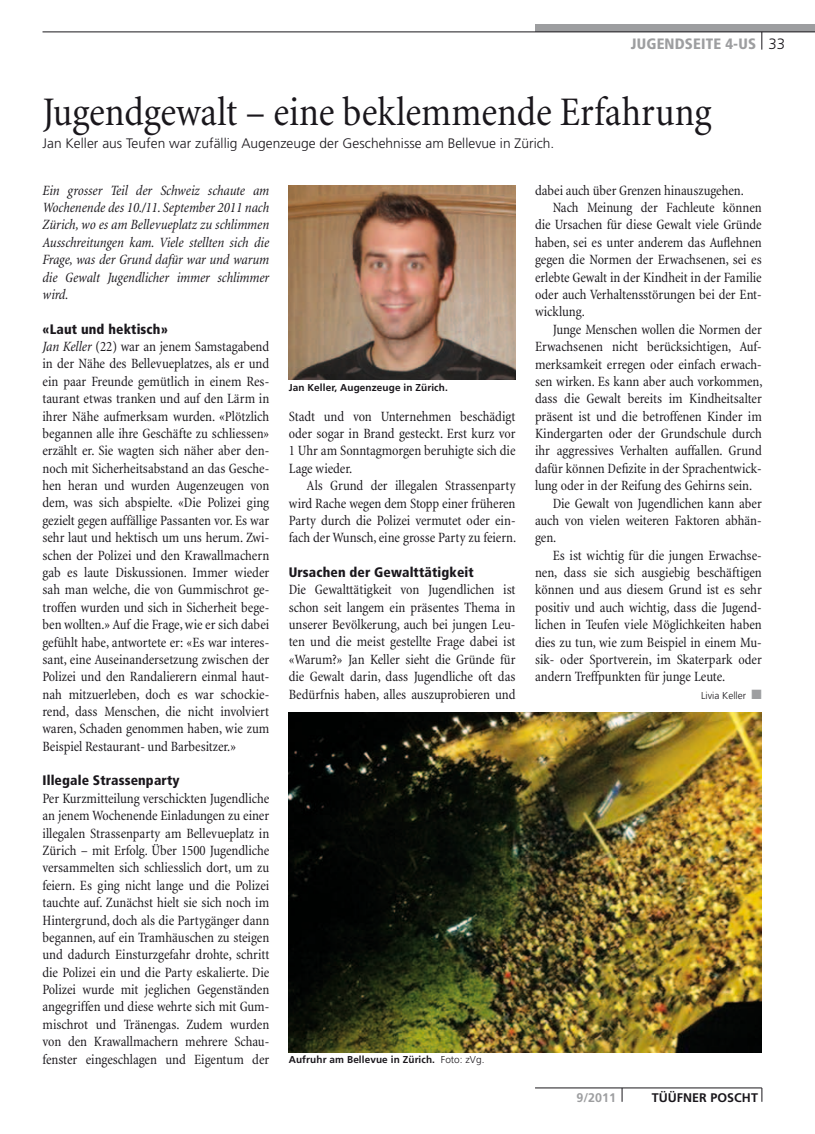
<style>
.page{position:relative;width:815px;height:1134px;background:#fff}
.page>*{position:absolute;margin:0;border:0;box-sizing:border-box;transform-origin:0 0}
.t1{font:condensed 41.25px "Minion";color:#1a171c}
.t2{font:900 condensed 15px "Frutiger";letter-spacing:.01em;color:#9d9ea0}
.t3{font:condensed 14.38px/17.4px "Minion";letter-spacing:-.005em;color:#1a171c;text-align:justify}
.t4{font:italic condensed 14.38px/17.4px "Minion";letter-spacing:-.005em;color:#1a171c;text-align:justify}
.t5{font:300 13.75px "Frutiger";color:#1a171c}
.t6{font:900 condensed 13.75px "Frutiger";letter-spacing:.01em;color:#1a171c}
.t7{font:700 12.5px "Frutiger";letter-spacing:.005em;color:#1a171c}
.t8{font:700 12.5px "Frutiger";color:#9d9ea0}
.t9{font:700 10px "Frutiger";letter-spacing:.01em;color:#1a171c}
.t10{font:300 10px "Frutiger";color:#1a171c}
.s1{font-weight:300;font-stretch:normal;color:#1a171c}
.s2{font-style:italic}
.s3{font-weight:300}
.s4{color:#9d9ea0}
</style>
<div class="page">
<div style="left:535px;top:25px;width:280px;height:7px;background:#9d9ea0"></div>
<hr style="left:43px;top:32px;width:772px;height:1px;background:#1a171c">
<svg style="left:762px;top:32px;width:1px;height:18px"></svg>
<hr style="left:535px;top:1088px;width:227px;height:1px;background:#1a171c">
<svg style="left:762px;top:1088px;width:1px;height:14px"></svg>
<svg style="left:622px;top:1088px;width:1px;height:14px"></svg>
<img style="left:289px;top:713px;width:473px;height:339px">
<img style="left:289px;top:185px;width:227px;height:194px">
<p class="t2" style="left:631px;top:35px;width:156px">JUGENDSEITE 4-US <span class="s1">33</span></p>
<h1 class="t1" style="left:43px;top:90px;width:670px">Jugendgewalt – eine beklemmende Erfahrung</h1>
<p class="t5" style="left:43px;top:136px;width:513px">Jan Keller aus Teufen war zufällig Augenzeuge der Geschehnisse am Bellevue in Zürich.</p>
<p class="t4" style="left:43px;top:182px;width:228px">Ein grosser Teil der Schweiz schaute am Wochenende des 10./11. September 2011 nach Zürich, wo es am Bellevueplatz zu schlimmen Ausschreitungen kam. Viele stellten sich die Frage, was der Grund dafür war und warum die Gewalt Jugendlicher immer schlimmer wird.</p>
<p class="t6" style="left:43px;top:321px;width:127px">«Laut und hektisch»</p>
<p class="t3" style="left:43px;top:338px;width:228px"><span class="s2">Jan Keller</span> (22) war an jenem Samstagabend in der Nähe des Bellevueplatzes, als er und ein paar Freunde gemütlich in einem Res&shy;taurant etwas tranken und auf den Lärm in ihrer Nähe aufmerksam wurden. «Plötzlich begannen alle ihre Geschäfte zu schliessen» erzählt er. Sie wagten sich näher aber den&shy;noch mit Sicherheitsabstand an das Gesche&shy;hen heran und wurden Augenzeugen von dem, was sich abspielte. «Die Polizei ging gezielt gegen auffällige Passanten vor. Es war sehr laut und hektisch um uns herum. Zwi&shy;schen der Polizei und den Krawallmachern gab es laute Diskussionen. Immer wieder sah man welche, die von Gummischrot ge&shy;troffen wurden und sich in Sicherheit bege&shy;ben wollten.» Auf die Frage, wie er sich dabei gefühlt habe, antwortete er: «Es war interes&shy;sant, eine Auseinandersetzung zwischen der Polizei und den Randalierern einmal haut&shy;nah mitzuerleben, doch es war schockie&shy;rend, dass Menschen, die nicht involviert waren, Schaden genommen haben, wie zum Beispiel Restaurant- und Barbesitzer.»</p>
<p class="t6" style="left:43px;top:772px;width:139px">Illegale Strassenparty</p>
<p class="t3" style="left:43px;top:790px;width:228px">Per Kurzmitteilung verschickten Jugendliche an jenem Wochenende Einladungen zu einer illegalen Strassenparty am Bellevueplatz in Zürich – mit Erfolg. Über 1500 Jugendliche versammelten sich schliesslich dort, um zu feiern. Es ging nicht lange und die Polizei tauchte auf. Zunächst hielt sie sich noch im Hintergrund, doch als die Partygänger dann begannen, auf ein Tramhäuschen zu steigen und dadurch Einsturzgefahr drohte, schritt die Polizei ein und die Party eskalierte. Die Polizei wurde mit jeglichen Gegenständen angegriffen und diese wehrte sich mit Gum&shy;mischrot und Tränengas. Zudem wurden von den Krawallmachern mehrere Schau&shy;fenster eingeschlagen und Eigentum der</p>
<p class="t9" style="left:289px;top:381px;width:160px">Jan Keller, Augenzeuge in Zürich.</p>
<p class="t3" style="left:289px;top:408px;width:228px">Stadt und von Unternehmen beschädigt oder sogar in Brand gesteckt. Erst kurz vor 1 Uhr am Sonntagmorgen beruhigte sich die Lage wieder.</p>
<p class="t3" style="left:289px;top:477px;width:229px;text-indent:18px">Als Grund der illegalen Strassenparty wird Rache wegen dem Stopp einer früheren Party durch die Polizei vermutet oder ein&shy;fach der Wunsch, eine grosse Party zu feiern.</p>
<p class="t6" style="left:289px;top:564px;width:187px">Ursachen der Gewalttätigkeit</p>
<p class="t3" style="left:289px;top:581px;width:228px">Die Gewalttätigkeit von Jugendlichen ist schon seit langem ein präsentes Thema in unserer Bevölkerung, auch bei jungen Leu&shy;ten und die meist gestellte Frage dabei ist «Warum?» Jan Keller sieht die Gründe für die Gewalt darin, dass Jugendliche oft das Bedürfnis haben, alles auszuprobieren und</p>
<p class="t9" style="left:289px;top:1053px;width:197px">Aufruhr am Bellevue in Zürich. <span class="s3">Foto: zVg.</span></p>
<p class="t3" style="left:535px;top:182px;width:210px">dabei auch über Grenzen hinauszugehen.</p>
<p class="t3" style="left:553px;top:199px;width:211px">Nach Meinung der Fachleute können</p>
<p class="t3" style="left:535px;top:217px;width:228px">die Ursachen für diese Gewalt viele Gründe</p>
<p class="t3" style="left:535px;top:234px;width:228px">haben, sei es unter anderem das Auflehnen</p>
<p class="t3" style="left:535px;top:251px;width:228px">gegen die Normen der Erwachsenen, sei es</p>
<p class="t3" style="left:535px;top:269px;width:228px">erlebte Gewalt in der Kindheit in der Familie</p>
<p class="t3" style="left:535px;top:286px;width:228px">oder auch Verhaltensstörungen bei der Ent-</p>
<p class="t3" style="left:535px;top:303px;width:51px">wicklung.</p>
<p class="t3" style="left:553px;top:321px;width:211px">Junge Menschen wollen die Normen der</p>
<p class="t3" style="left:535px;top:338px;width:228px">Erwachsenen nicht berücksichtigen, Auf-</p>
<p class="t3" style="left:535px;top:356px;width:228px">merksamkeit erregen oder einfach erwach-</p>
<p class="t3" style="left:535px;top:373px;width:229px">sen wirken. Es kann aber auch vorkommen,</p>
<p class="t3" style="left:535px;top:390px;width:228px">dass die Gewalt bereits im Kindheitsalter</p>
<p class="t3" style="left:535px;top:408px;width:228px">präsent ist und die betroffenen Kinder im</p>
<p class="t3" style="left:535px;top:425px;width:228px">Kindergarten oder der Grundschule durch</p>
<p class="t3" style="left:535px;top:442px;width:228px">ihr aggressives Verhalten auffallen. Grund</p>
<p class="t3" style="left:535px;top:460px;width:228px">dafür können Defizite in der Sprachentwick-</p>
<p class="t3" style="left:535px;top:477px;width:219px">lung oder in der Reifung des Gehirns sein.</p>
<p class="t3" style="left:553px;top:495px;width:210px">Die Gewalt von Jugendlichen kann aber</p>
<p class="t3" style="left:535px;top:512px;width:228px">auch von vielen weiteren Faktoren abhän-</p>
<p class="t3" style="left:535px;top:529px;width:23px">gen.</p>
<p class="t3" style="left:553px;top:547px;width:211px">Es ist wichtig für die jungen Erwachse-</p>
<p class="t3" style="left:535px;top:564px;width:228px">nen, dass sie sich ausgiebig beschäftigen</p>
<p class="t3" style="left:535px;top:582px;width:228px">können und aus diesem Grund ist es sehr</p>
<p class="t3" style="left:535px;top:599px;width:228px">positiv und auch wichtig, dass die Jugend-</p>
<p class="t3" style="left:535px;top:616px;width:228px">lichen in Teufen viele Möglichkeiten haben</p>
<p class="t3" style="left:535px;top:634px;width:228px">dies zu tun, wie zum Beispiel in einem Mu-</p>
<p class="t3" style="left:535px;top:651px;width:228px">sik- oder Sportverein, im Skaterpark oder</p>
<p class="t3" style="left:535px;top:668px;width:192px">andern Treffpunkten für junge Leute.</p>
<p class="t10" style="left:701px;top:689px;width:62px">Livia Keller <span class="s4">■</span></p>
<p class="t8" style="left:576px;top:1090px;width:41px">9/2011</p>
<p class="t7" style="left:652px;top:1090px;width:108px">TÜÜFNER POSCHT</p>
</div>
